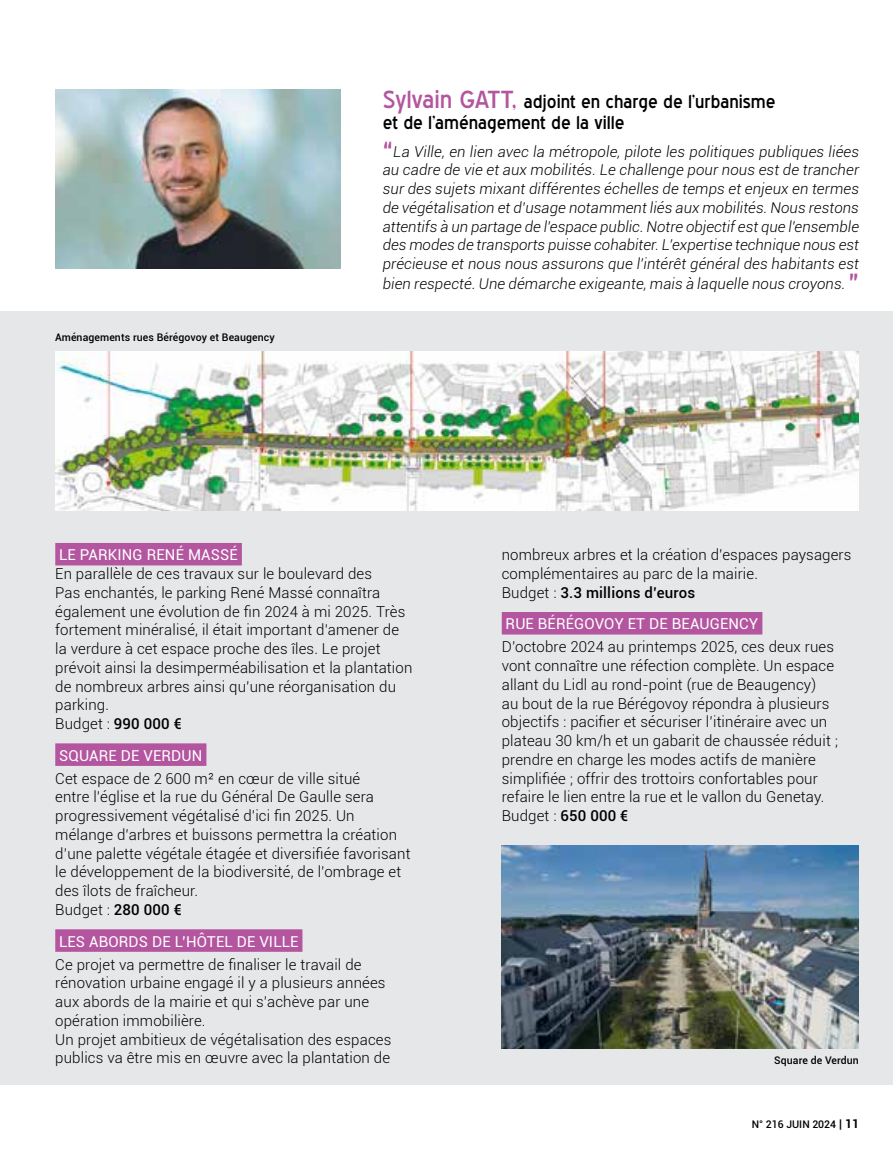
<style>
.page{position:relative;width:893px;height:1149px;background:#fff}
.page>*{position:absolute;margin:0;border:0;box-sizing:border-box;transform-origin:0 0}
.t1{font:18px/21px "Blue Highway";color:#000}
.t2{font:300 15px/18.8px "Roboto";letter-spacing:.01em;color:#000}
.t3{font:italic 300 15px/18.9px "Roboto";letter-spacing:.01em;color:#000;text-align:justify}
.t4{font:15px "Roboto";letter-spacing:.01em;color:#fff}
.t5{font:500 10.5px "Roboto";letter-spacing:.01em;color:#000}
.s1{font-size:24px;color:#b455a0}
.s2{font-weight:500;font-style:normal;font-size:25.5px;color:#b455a0}
.s3{font-weight:500}
.s4{font-size:12px}
.s5{font-weight:700;font-size:12px}
</style>
<div class="page">
<div style="left:0;top:276px;width:893px;height:808px;background:#e6e7e8"></div>
<div style="left:0;top:89px;width:893px;height:221px;background:#fff"></div>
<img style="left:55px;top:89px;width:285px;height:179px">
<div style="left:55px;top:543px;width:187px;height:22px;background:#b455a0"></div>
<div style="left:55px;top:743px;width:151px;height:22px;background:#b455a0"></div>
<div style="left:55px;top:929px;width:247px;height:22px;background:#b455a0"></div>
<div style="left:502px;top:612px;width:260px;height:22px;background:#b455a0"></div>
<img style="left:55px;top:351px;width:804px;height:159px">
<img style="left:502px;top:845px;width:357px;height:203px">
<p class="t5" style="left:55px;top:329px;width:221px">Aménagements rues Bérégovoy et Beaugency</p>
<p class="t1" style="left:383px;top:91px;width:394px"><span class="s1">Sylvain GATT,</span> adjoint en charge de l’urbanisme et de l’aménagement de la ville</p>
<p class="t3" style="left:383px;top:141px;width:478px"><span class="s2">“</span>La Ville, en lien avec la métropole, pilote les politiques publiques liées au cadre de vie et aux mobilités. Le challenge pour nous est de trancher sur des sujets mixant différentes échelles de temps et enjeux en termes de végétalisation et d’usage notamment liés aux mobilités. Nous restons attentifs à un partage de l'espace public. Notre objectif est que l'ensemble des modes de transports puisse cohabiter. L’expertise technique nous est précieuse et nous nous assurons que l'intérêt général des habitants est bien respecté. Une démarche exigeante, mais à laquelle nous croyons. <span class="s2">”</span></p>
<p class="t4" style="left:59px;top:544px;width:180px">LE PARKING RENÉ MASSÉ</p>
<p class="t2" style="left:55px;top:563px;width:359px">En parallèle de ces travaux sur le boulevard des<br>Pas enchantés, le parking René Massé connaîtra également une évolution de fin 2024 à mi 2025. Très fortement minéralisé, il était important d’amener de la verdure à cet espace proche des îles. Le projet prévoit ainsi la desimperméabilisation et la plantation de nombreux arbres ainsi qu’une réorganisation du parking.<br>Budget : <span class="s3">990 000 €</span></p>
<p class="t4" style="left:59px;top:744px;width:145px">SQUARE DE VERDUN</p>
<p class="t2" style="left:55px;top:768px;width:357px">Cet espace de 2 600 m² en cœur de ville situé<br>entre l’église et la rue du Général De Gaulle sera progressivement végétalisé d’ici fin 2025. Un mélange d’arbres et buissons permettra la création d’une palette végétale étagée et diversifiée favorisant le développement de la biodiversité, de l’ombrage et des îlots de fraîcheur.<br>Budget : <span class="s3">280 000 €</span></p>
<p class="t4" style="left:59px;top:930px;width:241px">LES ABORDS DE L’HÔTEL DE VILLE</p>
<p class="t2" style="left:55px;top:954px;width:338px">Ce projet va permettre de finaliser le travail de rénovation urbaine engagé il y a plusieurs années aux abords de la mairie et qui s’achève par une opération immobilière.<br>Un projet ambitieux de végétalisation des espaces publics va être mis en œuvre avec la plantation de</p>
<p class="t2" style="left:502px;top:545px;width:351px">nombreux arbres et la création d’espaces paysagers complémentaires au parc de la mairie.<br>Budget : <span class="s3">3.3 millions d’euros</span></p>
<p class="t4" style="left:506px;top:613px;width:254px">RUE BÉRÉGOVOY ET DE BEAUGENCY</p>
<p class="t2" style="left:502px;top:637px;width:338px">D’octobre 2024 au printemps 2025, ces deux rues vont connaître une réfection complète. Un espace allant du Lidl au rond-point (rue de Beaugency)<br>au bout de la rue Bérégovoy répondra à plusieurs objectifs : pacifier et sécuriser l’itinéraire avec un plateau 30 km/h et un gabarit de chaussée réduit ; prendre en charge les modes actifs de manière simplifiée ; offrir des trottoirs confortables pour refaire le lien entre la rue et le vallon du Genetay.<br>Budget : <span class="s3">650 000 €</span></p>
<p class="t5" style="left:774px;top:1052px;width:86px">Square de Verdun</p>
<p class="t5" style="left:752px;top:1116px;width:109px">N° 216 JUIN 2024 <span class="s4">|</span> <span class="s5">11</span></p>
</div>
